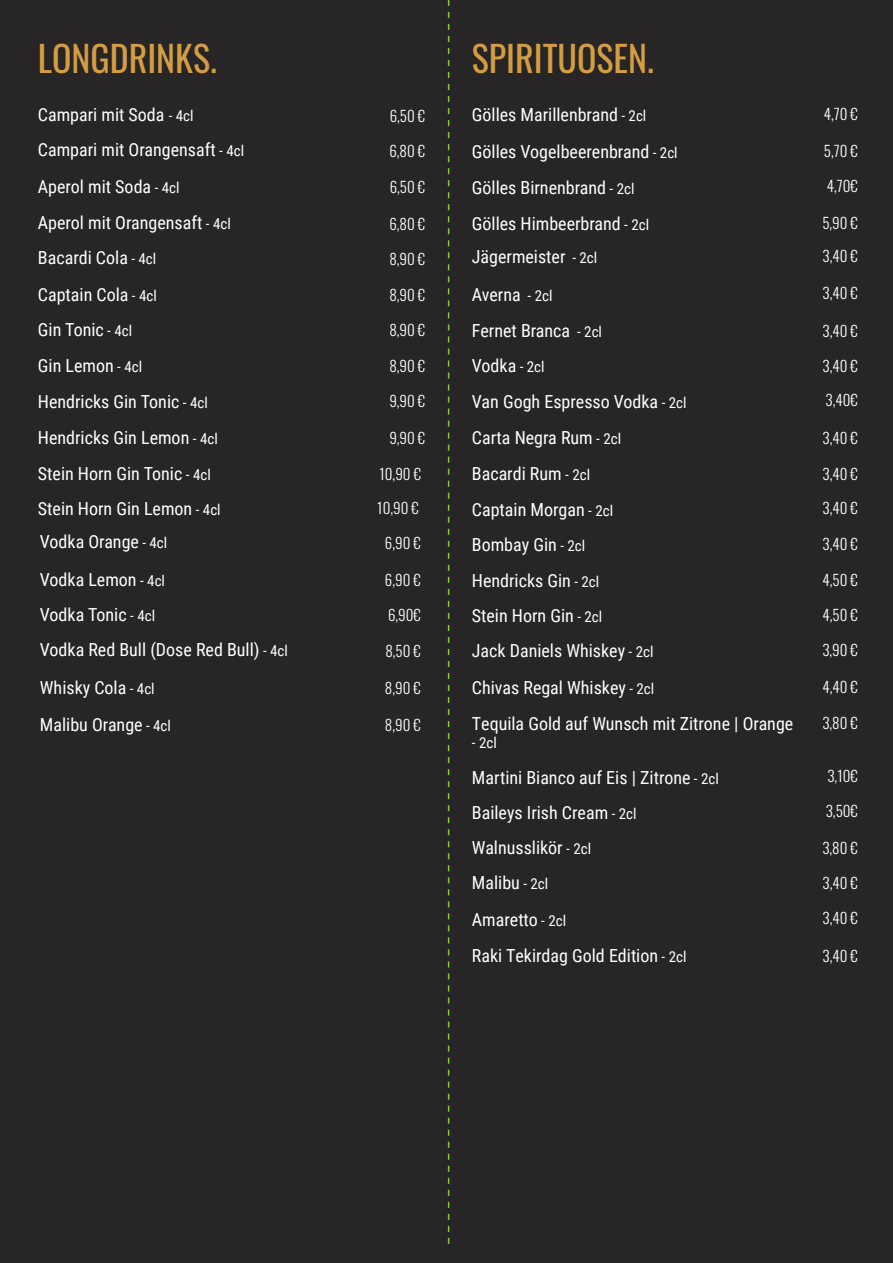
<style>
.page{position:relative;width:893px;height:1263px;background:#282526}
.page>*{position:absolute;margin:0;border:0;box-sizing:border-box;transform-origin:0 0}
._32pt_Size_Align_Lef{font:36px "Oswald";color:#d39d41}
._12pt_Size_Align_Lef{font:18px "Roboto Condensed";color:#fff}
._12pt_Size_Align_Rig{font:300 15px "Oswald";color:#fff}
._12pt_Size_Align_Lef-2{font:15px "Roboto Condensed";color:#fff}
.s1{font-size:15px}
</style>
<div class="page">
<svg style="left:448px;top:0;width:1px;height:1244px"></svg>
<p class="_32pt_Size_Align_Lef" style="left:38px;top:27px;width:180px">LONGDRINKS.</p>
<p class="_12pt_Size_Align_Lef" style="left:38px;top:102px;width:157px">Campari mit Soda <span class="s1">- 4cl</span></p>
<p class="_12pt_Size_Align_Rig" style="left:390px;top:102px;width:37px">6,50 €</p>
<p class="_32pt_Size_Align_Lef" style="left:472px;top:26px;width:184px">SPIRITUOSEN.</p>
<p class="_12pt_Size_Align_Lef" style="left:472px;top:102px;width:176px">Gölles Marillenbrand <span class="s1">- 2cl</span></p>
<p class="_12pt_Size_Align_Rig" style="left:824px;top:101px;width:36px">4,70 €</p>
<p class="_12pt_Size_Align_Lef" style="left:38px;top:137px;width:208px">Campari mit Orangensaft <span class="s1">- 4cl</span></p>
<p class="_12pt_Size_Align_Rig" style="left:389px;top:137px;width:37px">6,80 €</p>
<p class="_12pt_Size_Align_Lef" style="left:472px;top:139px;width:207px">Gölles Vogelbeerenbrand <span class="s1">- 2cl</span></p>
<p class="_12pt_Size_Align_Rig" style="left:824px;top:138px;width:36px">5,70 €</p>
<p class="_12pt_Size_Align_Lef" style="left:38px;top:174px;width:143px">Aperol mit Soda <span class="s1">- 4cl</span></p>
<p class="_12pt_Size_Align_Rig" style="left:390px;top:173px;width:37px">6,50 €</p>
<p class="_12pt_Size_Align_Lef" style="left:472px;top:175px;width:164px">Gölles Birnenbrand <span class="s1">- 2cl</span></p>
<p class="_12pt_Size_Align_Rig" style="left:827px;top:172px;width:33px">4,70€</p>
<p class="_12pt_Size_Align_Lef" style="left:38px;top:210px;width:194px">Aperol mit Orangensaft <span class="s1">- 4cl</span></p>
<p class="_12pt_Size_Align_Rig" style="left:389px;top:210px;width:37px">6,80 €</p>
<p class="_12pt_Size_Align_Lef" style="left:472px;top:211px;width:179px">Gölles Himbeerbrand <span class="s1">- 2cl</span></p>
<p class="_12pt_Size_Align_Rig" style="left:822px;top:210px;width:37px">5,90 €</p>
<p class="_12pt_Size_Align_Lef" style="left:38px;top:245px;width:120px">Bacardi Cola <span class="s1">- 4cl</span></p>
<p class="_12pt_Size_Align_Rig" style="left:389px;top:245px;width:37px">8,90 €</p>
<p class="_12pt_Size_Align_Lef" style="left:472px;top:244px;width:127px">Jägermeister <span class="s1">- 2cl</span></p>
<p class="_12pt_Size_Align_Rig" style="left:822px;top:243px;width:37px">3,40 €</p>
<p class="_12pt_Size_Align_Lef" style="left:38px;top:282px;width:120px">Captain Cola <span class="s1">- 4cl</span></p>
<p class="_12pt_Size_Align_Rig" style="left:389px;top:281px;width:37px">8,90 €</p>
<p class="_12pt_Size_Align_Lef" style="left:472px;top:281px;width:82px">Averna <span class="s1">- 2cl</span></p>
<p class="_12pt_Size_Align_Rig" style="left:822px;top:279px;width:37px">3,40 €</p>
<p class="_12pt_Size_Align_Lef" style="left:38px;top:317px;width:96px">Gin Tonic <span class="s1">- 4cl</span></p>
<p class="_12pt_Size_Align_Rig" style="left:389px;top:317px;width:37px">8,90 €</p>
<p class="_12pt_Size_Align_Lef" style="left:472px;top:318px;width:132px">Fernet Branca <span class="s1">- 2cl</span></p>
<p class="_12pt_Size_Align_Rig" style="left:822px;top:317px;width:37px">3,40 €</p>
<p class="_12pt_Size_Align_Lef" style="left:38px;top:353px;width:106px">Gin Lemon <span class="s1">- 4cl</span></p>
<p class="_12pt_Size_Align_Rig" style="left:389px;top:353px;width:37px">8,90 €</p>
<p class="_12pt_Size_Align_Lef" style="left:472px;top:353px;width:74px">Vodka <span class="s1">- 2cl</span></p>
<p class="_12pt_Size_Align_Rig" style="left:822px;top:352px;width:37px">3,40 €</p>
<p class="_12pt_Size_Align_Lef" style="left:38px;top:389px;width:171px">Hendricks Gin Tonic <span class="s1">- 4cl</span></p>
<p class="_12pt_Size_Align_Rig" style="left:389px;top:388px;width:37px">9,90 €</p>
<p class="_12pt_Size_Align_Lef" style="left:472px;top:389px;width:216px">Van Gogh Espresso Vodka <span class="s1">- 2cl</span></p>
<p class="_12pt_Size_Align_Rig" style="left:825px;top:387px;width:34px">3,40€</p>
<p class="_12pt_Size_Align_Lef" style="left:38px;top:425px;width:181px">Hendricks Gin Lemon <span class="s1">- 4cl</span></p>
<p class="_12pt_Size_Align_Rig" style="left:389px;top:425px;width:37px">9,90 €</p>
<p class="_12pt_Size_Align_Lef" style="left:472px;top:425px;width:151px">Carta Negra Rum <span class="s1">- 2cl</span></p>
<p class="_12pt_Size_Align_Rig" style="left:822px;top:424px;width:37px">3,40 €</p>
<p class="_12pt_Size_Align_Lef" style="left:38px;top:461px;width:174px">Stein Horn Gin Tonic <span class="s1">- 4cl</span></p>
<p class="_12pt_Size_Align_Rig" style="left:379px;top:461px;width:43px">10,90 €</p>
<p class="_12pt_Size_Align_Lef" style="left:472px;top:461px;width:120px">Bacardi Rum <span class="s1">- 2cl</span></p>
<p class="_12pt_Size_Align_Rig" style="left:822px;top:460px;width:37px">3,40 €</p>
<p class="_12pt_Size_Align_Lef" style="left:38px;top:495px;width:184px">Stein Horn Gin Lemon <span class="s1">- 4cl</span></p>
<p class="_12pt_Size_Align_Rig" style="left:377px;top:494px;width:43px">10,90 €</p>
<p class="_12pt_Size_Align_Lef" style="left:472px;top:497px;width:143px">Captain Morgan <span class="s1">- 2cl</span></p>
<p class="_12pt_Size_Align_Rig" style="left:822px;top:495px;width:37px">3,40 €</p>
<p class="_12pt_Size_Align_Lef" style="left:40px;top:529px;width:129px">Vodka Orange <span class="s1">- 4cl</span></p>
<p class="_12pt_Size_Align_Rig" style="left:385px;top:529px;width:37px">6,90 €</p>
<p class="_12pt_Size_Align_Lef" style="left:472px;top:532px;width:115px">Bombay Gin <span class="s1">- 2cl</span></p>
<p class="_12pt_Size_Align_Rig" style="left:822px;top:530px;width:37px">3,40 €</p>
<p class="_12pt_Size_Align_Lef" style="left:40px;top:567px;width:127px">Vodka Lemon <span class="s1">- 4cl</span></p>
<p class="_12pt_Size_Align_Rig" style="left:385px;top:567px;width:37px">6,90 €</p>
<p class="_12pt_Size_Align_Lef" style="left:472px;top:567px;width:129px">Hendricks Gin <span class="s1">- 2cl</span></p>
<p class="_12pt_Size_Align_Rig" style="left:823px;top:566px;width:37px">4,50 €</p>
<p class="_12pt_Size_Align_Lef" style="left:40px;top:602px;width:117px">Vodka Tonic <span class="s1">- 4cl</span></p>
<p class="_12pt_Size_Align_Rig" style="left:388px;top:601px;width:34px">6,90€</p>
<p class="_12pt_Size_Align_Lef" style="left:472px;top:603px;width:132px">Stein Horn Gin <span class="s1">- 2cl</span></p>
<p class="_12pt_Size_Align_Rig" style="left:823px;top:602px;width:37px">4,50 €</p>
<p class="_12pt_Size_Align_Lef" style="left:40px;top:637px;width:250px">Vodka Red Bull (Dose Red Bull) <span class="s1">- 4cl</span></p>
<p class="_12pt_Size_Align_Rig" style="left:385px;top:637px;width:37px">8,50 €</p>
<p class="_12pt_Size_Align_Lef" style="left:472px;top:638px;width:183px">Jack Daniels Whiskey <span class="s1">- 2cl</span></p>
<p class="_12pt_Size_Align_Rig" style="left:822px;top:636px;width:37px">3,90 €</p>
<p class="_12pt_Size_Align_Lef" style="left:40px;top:675px;width:116px">Whisky Cola <span class="s1">- 4cl</span></p>
<p class="_12pt_Size_Align_Rig" style="left:385px;top:675px;width:37px">8,90 €</p>
<p class="_12pt_Size_Align_Lef" style="left:472px;top:675px;width:184px">Chivas Regal Whiskey <span class="s1">- 2cl</span></p>
<p class="_12pt_Size_Align_Rig" style="left:822px;top:674px;width:37px">4,40 €</p>
<p class="_12pt_Size_Align_Lef" style="left:40px;top:712px;width:133px">Malibu Orange <span class="s1">- 4cl</span></p>
<p class="_12pt_Size_Align_Rig" style="left:385px;top:711px;width:37px">8,90 €</p>
<p class="_12pt_Size_Align_Lef" style="left:472px;top:711px;width:323px">Tequila Gold auf Wunsch mit Zitrone | Orange</p>
<p class="_12pt_Size_Align_Lef-2" style="left:472px;top:732px;width:26px">- 2cl</p>
<p class="_12pt_Size_Align_Rig" style="left:822px;top:710px;width:37px">3,80 €</p>
<p class="_12pt_Size_Align_Lef" style="left:472px;top:765px;width:248px">Martini Bianco auf Eis | Zitrone <span class="s1">- 2cl</span></p>
<p class="_12pt_Size_Align_Rig" style="left:827px;top:763px;width:32px">3,10€</p>
<p class="_12pt_Size_Align_Lef" style="left:472px;top:800px;width:166px">Baileys Irish Cream <span class="s1">- 2cl</span></p>
<p class="_12pt_Size_Align_Rig" style="left:826px;top:798px;width:34px">3,50€</p>
<p class="_12pt_Size_Align_Lef" style="left:472px;top:835px;width:121px">Walnusslikör <span class="s1">- 2cl</span></p>
<p class="_12pt_Size_Align_Rig" style="left:822px;top:834px;width:37px">3,80 €</p>
<p class="_12pt_Size_Align_Lef" style="left:472px;top:870px;width:78px">Malibu <span class="s1">- 2cl</span></p>
<p class="_12pt_Size_Align_Rig" style="left:822px;top:869px;width:37px">3,40 €</p>
<p class="_12pt_Size_Align_Lef" style="left:472px;top:907px;width:96px">Amaretto <span class="s1">- 2cl</span></p>
<p class="_12pt_Size_Align_Lef" style="left:472px;top:943px;width:216px">Raki Tekirdag Gold Edition <span class="s1">- 2cl</span></p>
<p class="_12pt_Size_Align_Rig" style="left:822px;top:905px;width:37px">3,40 €</p>
<p class="_12pt_Size_Align_Rig" style="left:822px;top:942px;width:37px">3,40 €</p>
</div>
